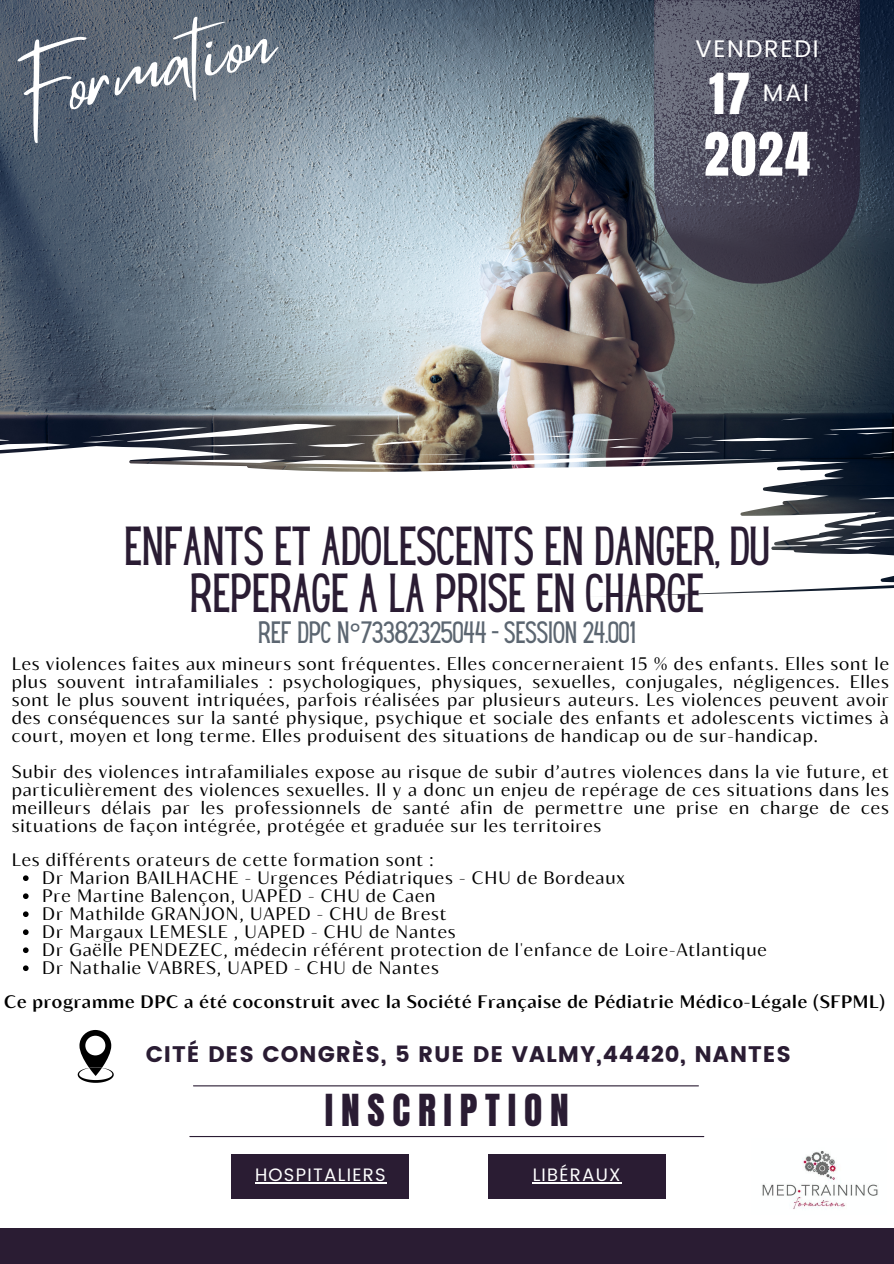
<style>
.page{position:relative;width:894px;height:1264px;background:#fff}
.page>*{position:absolute;margin:0;border:0;box-sizing:border-box;transform-origin:0 0}
.t1{font:77.55px "Mistrully";color:#fff}
.t2{font:51px "Anton";color:#fff}
.t3{font:48px/47.2px "Hey Gotcha";color:#2a1c33;text-align:center}
.t4{font:48px "Anton";color:#fff}
.t5{font:37.5px "Anton";letter-spacing:.205em;color:#2a1c33}
.t6{font:27px "Hey Gotcha";color:#5c6671}
.t7{font:24px "Poppins";letter-spacing:.07em;color:#fff}
.t8{font:22.5px "Poppins";letter-spacing:.04em;color:#2a1c33}
.t9{font:18px/18px "Blacker Sans Text";letter-spacing:.05em;color:#000;text-align:justify}
.t10{font:700 18px "Blacker Sans Text";letter-spacing:.04em;color:#000}
.t11{font:18px "Poppins";letter-spacing:.07em;color:#fff}
.s1{font-family:"Noto Sans"}
</style>
<div class="page">
<img style="left:0;top:0;width:893px;height:446px">
<svg style="left:0;top:446px;width:893px;height:151px"></svg>
<svg style="left:0;top:439px;width:70px;height:11px"></svg>
<img style="left:82px;top:418px;width:731px;height:50px">
<svg style="left:822px;top:425px;width:71px;height:10px"></svg>
<svg style="left:795px;top:516px;width:98px;height:33px"></svg>
<svg style="left:654px;top:206px;width:205px;height:77px;background:#444452"></svg>
<svg style="left:654px;top:0;width:205px;height:206px;background:#4b4a5c"></svg>
<div style="left:0;top:1228px;width:893px;height:35px;background:#2a1c33"></div>
<hr style="left:190px;top:1135px;width:513px;height:2px;background:#2a1c33">
<hr style="left:193px;top:1085px;width:505px;height:1px;background:#2a1c33">
<svg style="left:78px;top:1030px;width:36px;height:52px"></svg>
<div style="left:231px;top:1153px;width:178px;height:45px;background:#2a1c33"></div>
<hr style="left:255px;top:1181px;width:132px;height:2px;background:#fff">
<div style="left:487px;top:1153px;width:178px;height:45px;background:#2a1c33"></div>
<hr style="left:532px;top:1181px;width:89px;height:2px;background:#fff">
<img style="left:762px;top:1151px;width:116px;height:59px">
<svg style="left:23px;top:875px;width:6px;height:6px"></svg>
<svg style="left:23px;top:893px;width:6px;height:6px"></svg>
<svg style="left:23px;top:911px;width:6px;height:6px"></svg>
<svg style="left:23px;top:929px;width:6px;height:6px"></svg>
<svg style="left:23px;top:947px;width:6px;height:6px"></svg>
<svg style="left:23px;top:965px;width:6px;height:6px"></svg>
<h2 class="t1" style="left:6px;top:36px;width:260px;rotate:-13deg">Formation</h2>
<p class="t7" style="left:695px;top:34px;width:124px">VENDREDI</p>
<p class="t7" style="left:762px;top:79px;width:48px">MAI</p>
<p class="t2" style="left:703px;top:118px;width:108px">2024</p>
<h2 class="t4" style="left:708px;top:59px;width:43px">17</h2>
<h5 class="t3" style="left:124px;top:526px;width:647px">ENFANTS ET ADOLESCENTS EN DANGER, DU<br>REPERAGE A LA PRISE EN CHARGE</h5>
<h5 class="t6" style="left:258px;top:621px;width:378px">REF DPC N<span class="s1">°</span>73382325044 - SESSION 24.001</h5>
<p class="t9" style="left:12px;top:654px;width:878px">Les violences faites aux mineurs sont fréquentes. Elles concerneraient 15 % des enfants. Elles sont le plus souvent intrafamiliales : psychologiques, physiques, sexuelles, conjugales, négligences. Elles sont le plus souvent intriquées, parfois réalisées par plusieurs auteurs. Les violences peuvent avoir des conséquences sur la santé physique, psychique et sociale des enfants et adolescents victimes à court, moyen et long terme. Elles produisent des situations de handicap ou de sur-handicap.</p>
<p class="t9" style="left:12px;top:762px;width:878px">Subir des violences intrafamiliales expose au risque de subir d’autres violences dans la vie future, et particulièrement des violences sexuelles. Il y a donc un enjeu de repérage de ces situations dans les meilleurs délais par les professionnels de santé afin de permettre une prise en charge de ces situations de façon intégrée, protégée et graduée sur les territoires</p>
<p class="t9" style="left:12px;top:850px;width:423px">Les différents orateurs de cette formation sont :</p>
<p class="t9" style="left:42px;top:868px;width:584px">Dr Marion BAILHACHE - Urgences Pédiatriques - CHU de Bordeaux</p>
<p class="t9" style="left:42px;top:886px;width:394px">Pre Martine Balençon, UAPED - CHU de Caen</p>
<p class="t9" style="left:42px;top:904px;width:405px">Dr Mathilde GRANJON, UAPED - CHU de Brest</p>
<p class="t9" style="left:42px;top:922px;width:415px">Dr Margaux LEMESLE , UAPED - CHU de Nantes</p>
<p class="t9" style="left:42px;top:940px;width:725px">Dr Gaëlle PENDEZEC, médecin référent protection de l'enfance de Loire-Atlantique</p>
<h4 class="t9" style="left:42px;top:958px;width:398px">Dr Nathalie VABRES, UAPED - CHU de Nantes</h4>
<h3 class="t10" style="left:4px;top:990px;width:882px">Ce programme DPC a été coconstruit avec la Société Française de Pédiatrie Médico-Légale (SFPML)</h3>
<h1 class="t8" style="left:146px;top:1041px;width:646px">CITÉ DES CONGRÈS, 5 RUE DE VALMY,44420, NANTES</h1>
<p class="t5" style="left:325px;top:1083px;width:245px">INSCRIPTION</p>
<p class="t11" style="left:255px;top:1164px;width:132px">HOSPITALIERS</p>
<h5 class="t11" style="left:532px;top:1164px;width:89px">LIBÉRAUX</h5>
</div>
